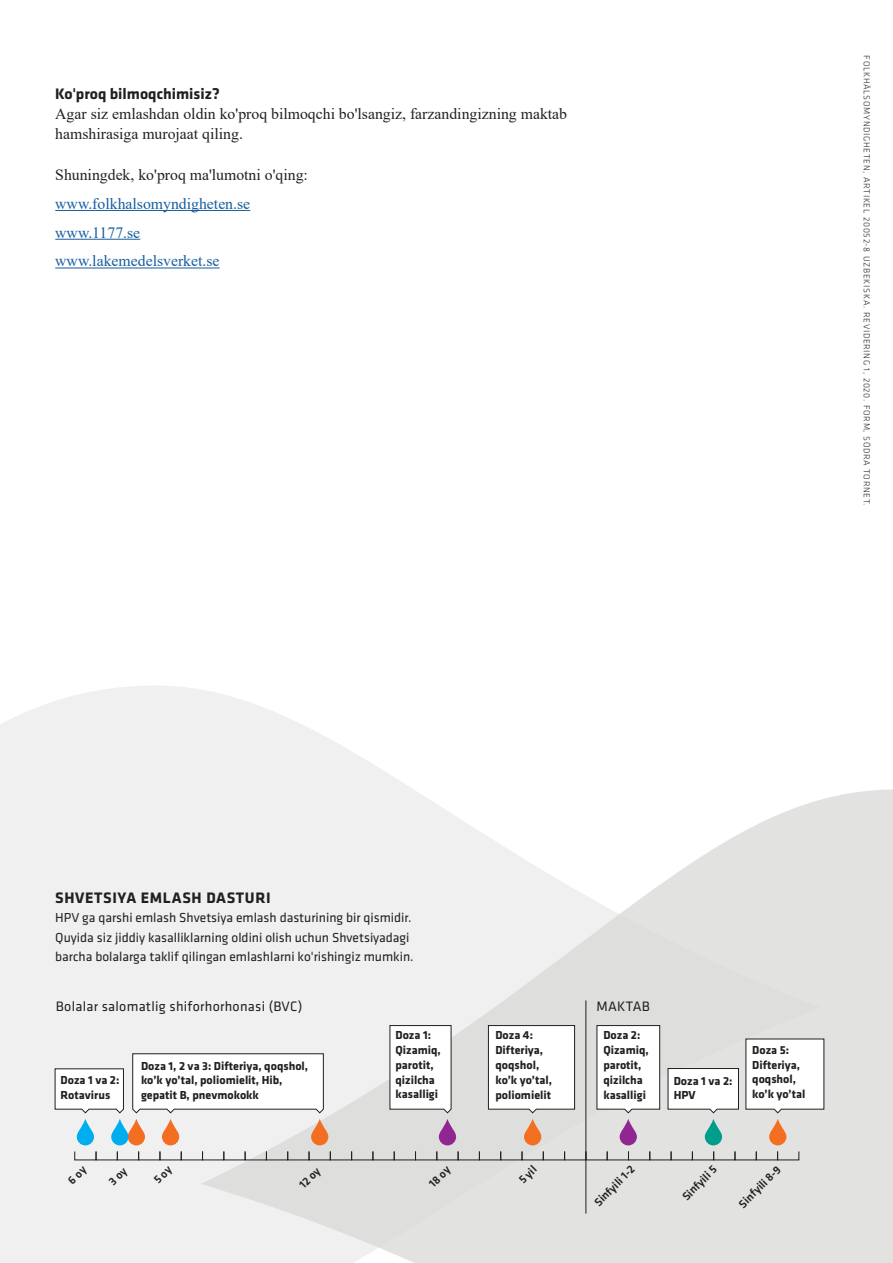
<style>
.page{position:relative;width:893px;height:1263px;background:#fff}
.page>*{position:absolute;margin:0;border:0;box-sizing:border-box;transform-origin:0 0}
.Brödtext{font:15.75px/20.2px "Times New Roman";color:#231f20}
.Brödtext-2{font:15.75px "Times New Roman";color:#175d9e}
.Mellis{font:700 15.75px "Klavika";letter-spacing:.015em;color:#231f20}
.Mellis-2{font:700 15.75px "Klavika";letter-spacing:.04em;color:#231f20}
.t1{font:14.1px "Klavika";letter-spacing:.02em;color:#231f20}
.Fakta{font:13.5px/19.5px "Klavika";color:#231f20}
.t2{font:700 12px/14.9px "Klavika";color:#231f20}
.t3{font:500 11.7px "Klavika";color:#231f20}
.t4{font:300 9px "Klavika";letter-spacing:.08em;color:#231f20}
</style>
<div class="page">
<hr style="left:55px;top:210px;width:195px;height:1px;background:#175d9e">
<hr style="left:55px;top:239px;width:85px;height:1px;background:#175d9e">
<hr style="left:55px;top:268px;width:165px;height:1px;background:#175d9e">
<div style="left:821px;top:789px;width:72px;height:474px;background:#e2e2e1"></div>
<svg style="left:0;top:686px;width:821px;height:577px;fill:#eff0ef"></svg>
<svg style="left:74px;top:1151px;width:726px;height:9px"></svg>
<svg style="left:488px;top:1025px;width:87px;height:120px"></svg>
<svg style="left:596px;top:1025px;width:64px;height:120px"></svg>
<svg style="left:667px;top:1068px;width:72px;height:77px"></svg>
<svg style="left:745px;top:1038px;width:80px;height:107px"></svg>
<svg style="left:389px;top:1025px;width:67px;height:120px"></svg>
<svg style="left:54px;top:1053px;width:274px;height:92px"></svg>
<hr style="left:586px;top:1000px;width:1px;height:213px;background:#231f20">
<svg style="left:68px;top:1166px;width:21px;height:18px"></svg>
<svg style="left:109px;top:1168px;width:20px;height:18px"></svg>
<svg style="left:153px;top:1166px;width:21px;height:18px"></svg>
<h2 class="Mellis" style="left:55px;top:82px;width:166px">Ko'proq bilmoqchimisiz?</h2>
<p class="Brödtext" style="left:55px;top:103px;width:513px">Agar siz emlashdan oldin ko'proq bilmoqchi bo'lsangiz, farzandingizning maktab hamshirasiga murojaat qiling.</p>
<p class="Brödtext" style="left:55px;top:164px;width:254px">Shuningdek, ko'proq ma'lumotni o'qing:</p>
<p class="Brödtext-2" style="left:55px;top:192px;width:196px">www.folkhalsomyndigheten.se</p>
<p class="Brödtext-2" style="left:55px;top:221px;width:87px">www.1177.se</p>
<p class="Brödtext-2" style="left:55px;top:250px;width:166px">www.lakemedelsverket.se</p>
<p class="t4" style="left:872px;top:55px;width:452px;rotate:90deg">FOLKHÄLSOMYNDIGHETEN, ARTIKEL 20052-8 UZBEKISKA. REVIDERING 1, 2020. FORM, SÖDRA TORNET.</p>
<h2 class="Mellis-2" style="left:55px;top:886px;width:217px">SHVETSIYA EMLASH DASTURI</h2>
<p class="Fakta" style="left:55px;top:907px;width:360px">HPV ga qarshi emlash Shvetsiya emlash dasturining bir qismidir.<br>Quyida siz jiddiy kasalliklarning oldini olish uchun Shvetsiyadagi barcha bolalarga taklif qilingan emlashlarni ko'rishingiz mumkin.</p>
<p class="t1" style="left:56px;top:997px;width:248px">Bolalar salomatlig shiforhorhonasi (BVC)</p>
<p class="t1" style="left:597px;top:997px;width:55px">MAKTAB</p>
<p class="t2" style="left:61px;top:1072px;width:60px">Doza 1 va 2:<br>Rotavirus</p>
<p class="t2" style="left:141px;top:1057px;width:169px">Doza 1, 2 va 3: Difteriya, qoqshol, ko’k yo’tal, poliomielit, Hib, gepatit B, pnevmokokk</p>
<p class="t2" style="left:395px;top:1027px;width:47px">Doza 1:<br>Qizamiq, parotit, qizilcha kasalligi</p>
<p class="t2" style="left:603px;top:1027px;width:47px">Doza 2:<br>Qizamiq, parotit, qizilcha kasalligi</p>
<p class="t2" style="left:495px;top:1027px;width:58px">Doza 4:<br>Difteriya, qoqshol, ko’k yo’tal, poliomielit</p>
<p class="t2" style="left:674px;top:1072px;width:60px">Doza 1 va 2:<br>HPV</p>
<p class="t2" style="left:752px;top:1042px;width:55px">Doza 5:<br>Difteriya, qoqshol, ko’k yo’tal</p>
<p class="t3" style="left:296px;top:1181px;width:26px;rotate:-45deg">12 oy</p>
<p class="t3" style="left:425px;top:1180px;width:26px;rotate:-45deg">18 oy</p>
<p class="t3" style="left:515px;top:1176px;width:22px;rotate:-45deg">5 yil</p>
<p class="t3" style="left:591px;top:1198px;width:53px;rotate:-45deg">Sinfyili 1-2</p>
<p class="t3" style="left:679px;top:1192px;width:45px;rotate:-45deg">Sinfyili 5</p>
<p class="t3" style="left:735px;top:1200px;width:56px;rotate:-45deg">Sinfyili 8-9</p>
</div>
